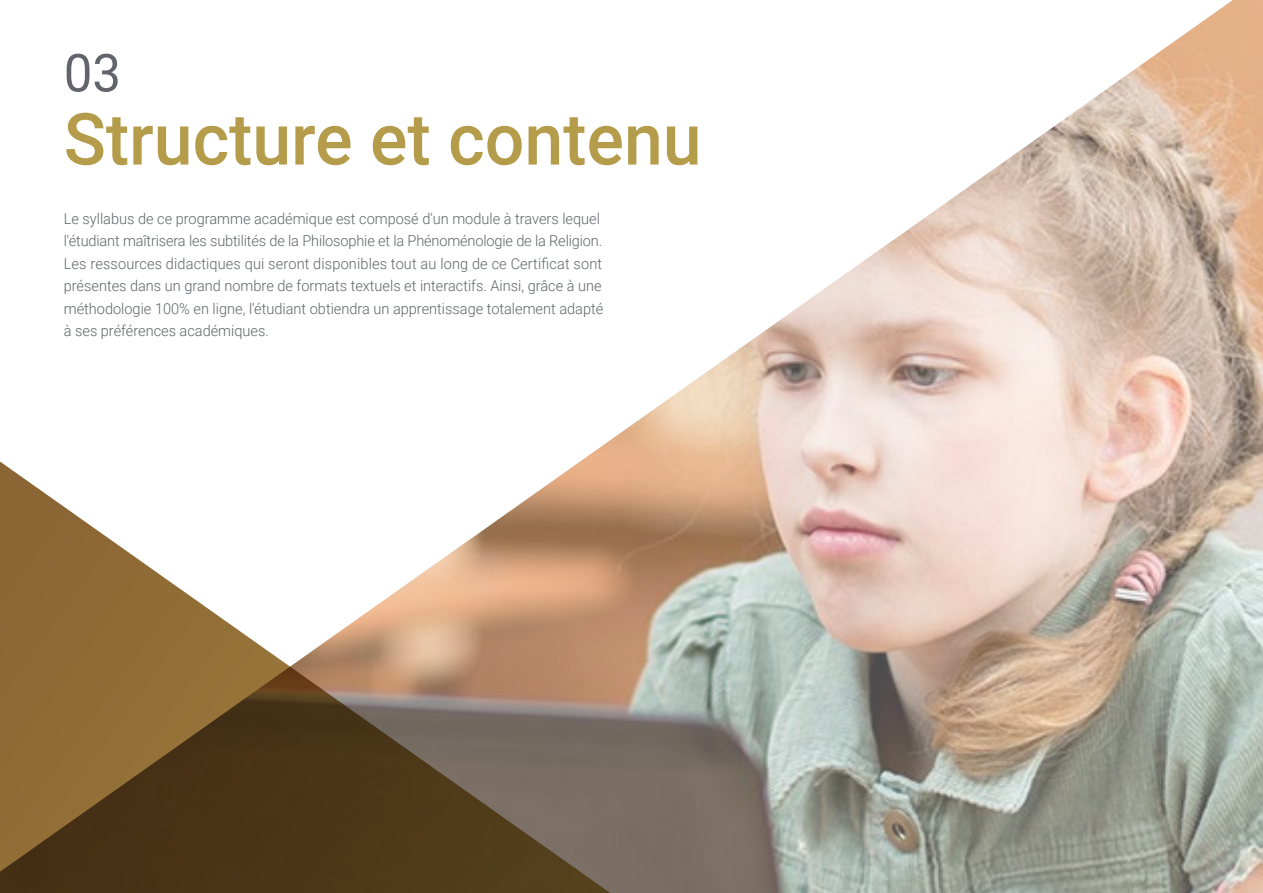
<style>
.page{position:relative;width:1263px;height:893px;background:#fff}
.page>*{position:absolute;margin:0;border:0;box-sizing:border-box;transform-origin:0 0}
.t1{font:500 72px "Roboto";color:#b49c4b}
.t2{font:52.5px "Roboto";color:#61646a}
.t3{font:300 15px/22.5px "Roboto";color:#61646a}
</style>
<div class="page">
<img style="left:602px;top:0;width:661px;height:893px">
<svg style="left:0;top:446px;width:640px;height:447px"></svg>
<h2 class="t2" style="left:64px;top:36px;width:59px">03</h2>
<h1 class="t1" style="left:64px;top:89px;width:639px">Structure et contenu</h1>
<p class="t3" style="left:64px;top:207px;width:541px">Le syllabus de ce programme académique est composé d'un module à travers lequel l'étudiant maîtrisera les subtilités de la Philosophie et la Phénoménologie de la Religion.<br>Les ressources didactiques qui seront disponibles tout au long de ce Certificat sont présentes dans un grand nombre de formats textuels et interactifs. Ainsi, grâce à une méthodologie 100% en ligne, l'étudiant obtiendra un apprentissage totalement adapté à ses préférences académiques.</p>
</div>
